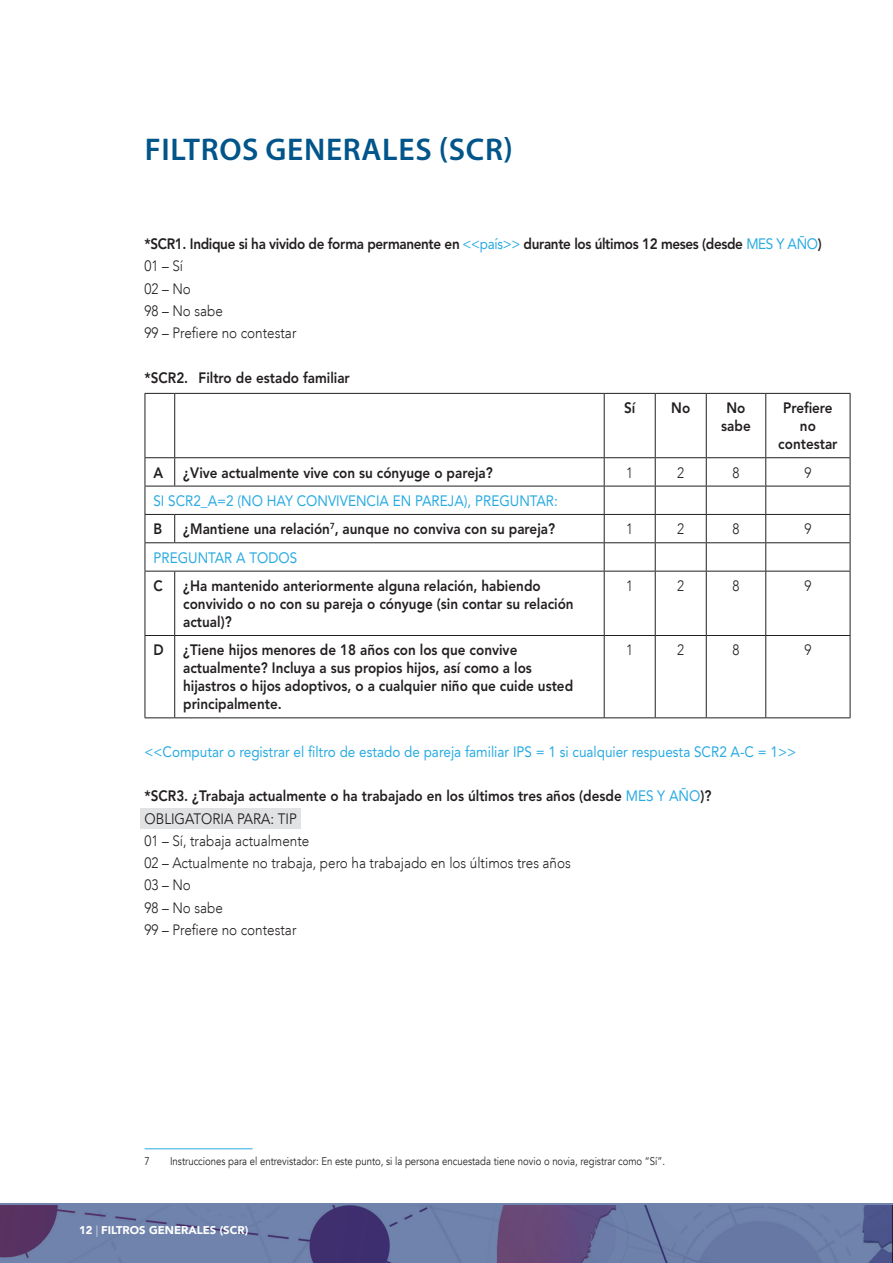
<style>
.page{position:relative;width:893px;height:1263px;background:#fff}
.page>*{position:absolute;margin:0;border:0;box-sizing:border-box;transform-origin:0 0}
.Head_1-1{font:600 31.5px "Myriad Pro";letter-spacing:.02em;color:#01558a}
._07_body{font:800 15px/18px "Avenir LT Std";color:#231f20;text-align:center;scale:.9 1}
._07_body-2{font:300 15px "Avenir LT Std";color:#231f20;scale:.9 1}
._07_body-3{font:15px "Avenir LT Std";color:#29abe2;scale:.9 1}
._07_body-4{font:800 15px "Avenir LT Std";letter-spacing:-.025em;color:#231f20;scale:.9 1}
.Grey_text{font:15px "Avenir LT Std";color:#231f20;scale:.9 1}
.Footnotes{font:11.25px "Avenir";color:#231f20;scale:.85 1}
.t1{font:900 11.25px "Avenir";color:#fff}
.s1{font-weight:400;color:#29abe2}
.s2{font-weight:300}
</style>
<div class="page">
<svg style="left:0;top:1203px;width:893px;height:60px;fill:#6e81aa"></svg>
<div style="left:140px;top:808px;width:161px;height:20px;background:#e1e2e4"></div>
<hr style="left:145px;top:393px;width:30px;height:1px;background:#231f20">
<hr style="left:145px;top:394px;width:1px;height:63px;background:#231f20">
<hr style="left:175px;top:393px;width:429px;height:1px;background:#231f20">
<hr style="left:174px;top:394px;width:1px;height:63px;background:#231f20">
<hr style="left:604px;top:393px;width:51px;height:1px;background:#231f20">
<hr style="left:604px;top:394px;width:1px;height:63px;background:#231f20">
<hr style="left:655px;top:393px;width:51px;height:1px;background:#231f20">
<hr style="left:655px;top:394px;width:1px;height:63px;background:#231f20">
<hr style="left:706px;top:393px;width:60px;height:1px;background:#231f20">
<hr style="left:706px;top:394px;width:1px;height:63px;background:#231f20">
<hr style="left:766px;top:393px;width:84px;height:1px;background:#231f20">
<hr style="left:765px;top:394px;width:1px;height:63px;background:#231f20">
<hr style="left:850px;top:394px;width:1px;height:63px;background:#231f20">
<hr style="left:145px;top:457px;width:30px;height:1px;background:#231f20">
<hr style="left:175px;top:457px;width:429px;height:1px;background:#231f20">
<svg style="left:174px;top:458px;width:1px;height:28px"></svg>
<hr style="left:604px;top:457px;width:51px;height:1px;background:#231f20">
<hr style="left:655px;top:457px;width:51px;height:1px;background:#231f20">
<hr style="left:706px;top:457px;width:60px;height:1px;background:#231f20">
<hr style="left:766px;top:457px;width:84px;height:1px;background:#231f20">
<hr style="left:145px;top:486px;width:30px;height:1px;background:#231f20">
<hr style="left:175px;top:486px;width:429px;height:1px;background:#231f20">
<hr style="left:604px;top:486px;width:51px;height:1px;background:#231f20">
<hr style="left:655px;top:486px;width:51px;height:1px;background:#231f20">
<hr style="left:706px;top:486px;width:60px;height:1px;background:#231f20">
<hr style="left:766px;top:486px;width:84px;height:1px;background:#231f20">
<hr style="left:145px;top:514px;width:30px;height:1px;background:#231f20">
<hr style="left:175px;top:514px;width:429px;height:1px;background:#231f20">
<svg style="left:174px;top:515px;width:1px;height:27px"></svg>
<hr style="left:604px;top:514px;width:51px;height:1px;background:#231f20">
<hr style="left:655px;top:514px;width:51px;height:1px;background:#231f20">
<hr style="left:706px;top:514px;width:60px;height:1px;background:#231f20">
<hr style="left:766px;top:514px;width:84px;height:1px;background:#231f20">
<hr style="left:145px;top:542px;width:30px;height:1px;background:#231f20">
<svg style="left:145px;top:458px;width:1px;height:113px"></svg>
<hr style="left:175px;top:542px;width:429px;height:1px;background:#231f20">
<hr style="left:604px;top:542px;width:51px;height:1px;background:#231f20">
<svg style="left:604px;top:458px;width:1px;height:113px"></svg>
<hr style="left:655px;top:542px;width:51px;height:1px;background:#231f20">
<svg style="left:655px;top:458px;width:1px;height:113px"></svg>
<hr style="left:706px;top:542px;width:60px;height:1px;background:#231f20">
<svg style="left:706px;top:458px;width:1px;height:113px"></svg>
<hr style="left:766px;top:542px;width:84px;height:1px;background:#231f20">
<svg style="left:765px;top:458px;width:1px;height:113px"></svg>
<svg style="left:850px;top:458px;width:1px;height:113px"></svg>
<hr style="left:145px;top:571px;width:30px;height:1px;background:#231f20">
<hr style="left:145px;top:571px;width:1px;height:64px;background:#231f20">
<hr style="left:175px;top:571px;width:429px;height:1px;background:#231f20">
<hr style="left:174px;top:571px;width:1px;height:64px;background:#231f20">
<hr style="left:604px;top:571px;width:51px;height:1px;background:#231f20">
<hr style="left:604px;top:571px;width:1px;height:64px;background:#231f20">
<hr style="left:655px;top:571px;width:51px;height:1px;background:#231f20">
<hr style="left:655px;top:571px;width:1px;height:64px;background:#231f20">
<hr style="left:706px;top:571px;width:60px;height:1px;background:#231f20">
<hr style="left:706px;top:571px;width:1px;height:64px;background:#231f20">
<hr style="left:766px;top:571px;width:84px;height:1px;background:#231f20">
<hr style="left:765px;top:571px;width:1px;height:64px;background:#231f20">
<hr style="left:850px;top:571px;width:1px;height:64px;background:#231f20">
<hr style="left:145px;top:635px;width:30px;height:1px;background:#231f20">
<hr style="left:145px;top:636px;width:1px;height:81px;background:#231f20">
<hr style="left:175px;top:635px;width:429px;height:1px;background:#231f20">
<hr style="left:174px;top:636px;width:1px;height:81px;background:#231f20">
<hr style="left:604px;top:635px;width:51px;height:1px;background:#231f20">
<hr style="left:604px;top:636px;width:1px;height:81px;background:#231f20">
<hr style="left:655px;top:635px;width:51px;height:1px;background:#231f20">
<hr style="left:655px;top:636px;width:1px;height:81px;background:#231f20">
<hr style="left:706px;top:635px;width:60px;height:1px;background:#231f20">
<hr style="left:706px;top:636px;width:1px;height:81px;background:#231f20">
<hr style="left:766px;top:635px;width:84px;height:1px;background:#231f20">
<hr style="left:765px;top:636px;width:1px;height:81px;background:#231f20">
<hr style="left:850px;top:636px;width:1px;height:81px;background:#231f20">
<hr style="left:145px;top:717px;width:30px;height:1px;background:#231f20">
<hr style="left:175px;top:717px;width:429px;height:1px;background:#231f20">
<hr style="left:604px;top:717px;width:51px;height:1px;background:#231f20">
<hr style="left:655px;top:717px;width:51px;height:1px;background:#231f20">
<hr style="left:706px;top:717px;width:60px;height:1px;background:#231f20">
<hr style="left:766px;top:717px;width:84px;height:1px;background:#231f20">
<hr style="left:145px;top:1148px;width:108px;height:1px;background:#29abe2">
<p class="Head_1-1" style="left:145px;top:129px;width:370px">FILTROS GENERALES (SCR)</p>
<p class="_07_body-4" style="left:145px;top:235px;width:754px">*SCR1. Indique si ha vivido de forma permanente en <span class="s1">&lt;&lt;país&gt;&gt;</span> durante los últimos 12 meses (desde <span class="s1">MES Y AÑO</span>)</p>
<p class="_07_body-2" style="left:145px;top:257px;width:44px">01 – Sí</p>
<p class="_07_body-2" style="left:145px;top:280px;width:53px">02 – No</p>
<p class="_07_body-2" style="left:145px;top:302px;width:89px">98 – No sabe</p>
<p class="_07_body-2" style="left:145px;top:324px;width:170px">99 – Prefiere no contestar</p>
<p class="_07_body" style="left:145px;top:369px;width:230px">*SCR2. Filtro de estado familiar</p>
<p class="_07_body" style="left:624px;top:399px;width:14px">Sí</p>
<p class="_07_body" style="left:671px;top:399px;width:23px">No</p>
<p class="_07_body" style="left:721px;top:399px;width:34px">No sabe</p>
<p class="_07_body" style="left:778px;top:399px;width:67px">Prefiere no contestar</p>
<p class="_07_body" style="left:153px;top:463px;width:12px">A</p>
<p class="_07_body" style="left:183px;top:463px;width:346px">¿Vive actualmente vive con su cónyuge o pareja?</p>
<p class="_07_body-2" style="left:626px;top:464px;width:9px">1</p>
<p class="_07_body-2" style="left:677px;top:464px;width:9px">2</p>
<p class="_07_body-2" style="left:732px;top:464px;width:9px">8</p>
<p class="_07_body-2" style="left:804px;top:464px;width:9px">9</p>
<p class="_07_body-3" style="left:153px;top:492px;width:451px">SI SCR2_A=2 (NO HAY CONVIVENCIA EN PAREJA), PREGUNTAR:</p>
<p class="_07_body" style="left:153px;top:520px;width:11px">B</p>
<p class="_07_body" style="left:183px;top:520px;width:415px">¿Mantiene una relación<sup>7</sup>, aunque no conviva con su pareja?</p>
<p class="_07_body-2" style="left:626px;top:520px;width:9px">1</p>
<p class="_07_body-2" style="left:677px;top:520px;width:9px">2</p>
<p class="_07_body-2" style="left:732px;top:520px;width:9px">8</p>
<p class="_07_body-2" style="left:804px;top:520px;width:9px">9</p>
<p class="_07_body-3" style="left:153px;top:549px;width:161px">PREGUNTAR A TODOS</p>
<p class="_07_body" style="left:153px;top:577px;width:12px">C</p>
<p class="_07_body" style="left:183px;top:577px;width:435px;text-align:left">¿Ha mantenido anteriormente alguna relación, habiendo convivido o no con su pareja o cónyuge (sin contar su relación actual)?</p>
<p class="_07_body-2" style="left:626px;top:577px;width:9px">1</p>
<p class="_07_body-2" style="left:677px;top:577px;width:9px">2</p>
<p class="_07_body-2" style="left:732px;top:577px;width:9px">8</p>
<p class="_07_body-2" style="left:804px;top:577px;width:9px">9</p>
<p class="_07_body" style="left:153px;top:641px;width:13px">D</p>
<p class="_07_body" style="left:183px;top:641px;width:435px;text-align:left">¿Tiene hijos menores de 18 años con los que convive actualmente? Incluya a sus propios hijos, así como a los hijastros o hijos adoptivos, o a cualquier niño que cuide usted principalmente.</p>
<p class="_07_body-2" style="left:626px;top:641px;width:9px">1</p>
<p class="_07_body-2" style="left:677px;top:641px;width:9px">2</p>
<p class="_07_body-2" style="left:732px;top:641px;width:9px">8</p>
<p class="_07_body-2" style="left:804px;top:641px;width:9px">9</p>
<p class="_07_body-3" style="left:145px;top:743px;width:725px">&lt;&lt;Computar o registrar el filtro de estado de pareja familiar IPS = 1 si cualquier respuesta SCR2 A-C = 1&gt;&gt;</p>
<p class="_07_body" style="left:145px;top:787px;width:631px">*SCR3. ¿Trabaja actualmente o ha trabajado en los últimos tres años (desde <span class="s1">MES Y AÑO</span>)?</p>
<p class="Grey_text" style="left:145px;top:810px;width:171px">OBLIGATORIA PARA: TIP</p>
<p class="_07_body-2" style="left:145px;top:832px;width:185px">01 – Sí, trabaja actualmente</p>
<p class="_07_body-2" style="left:145px;top:854px;width:475px">02 – Actualmente no trabaja, pero ha trabajado en los últimos tres años</p>
<p class="_07_body-2" style="left:145px;top:876px;width:53px">03 – No</p>
<p class="_07_body-2" style="left:145px;top:898px;width:89px">98 – No sabe</p>
<p class="_07_body-2" style="left:145px;top:921px;width:170px">99 – Prefiere no contestar</p>
<p class="Footnotes" style="left:145px;top:1154px;width:8px">7</p>
<p class="Footnotes" style="left:170px;top:1154px;width:584px">Instrucciones para el entrevistador: En este punto, si la persona encuestada tiene novio o novia, registrar como “Sí”.</p>
<p class="t1" style="left:79px;top:1220px;width:153px">12 <span class="s2">|</span> FILTROS GENERALES (SCR</p>
<p class="t1" style="left:245px;top:1220px;width:5px">)</p>
</div>
